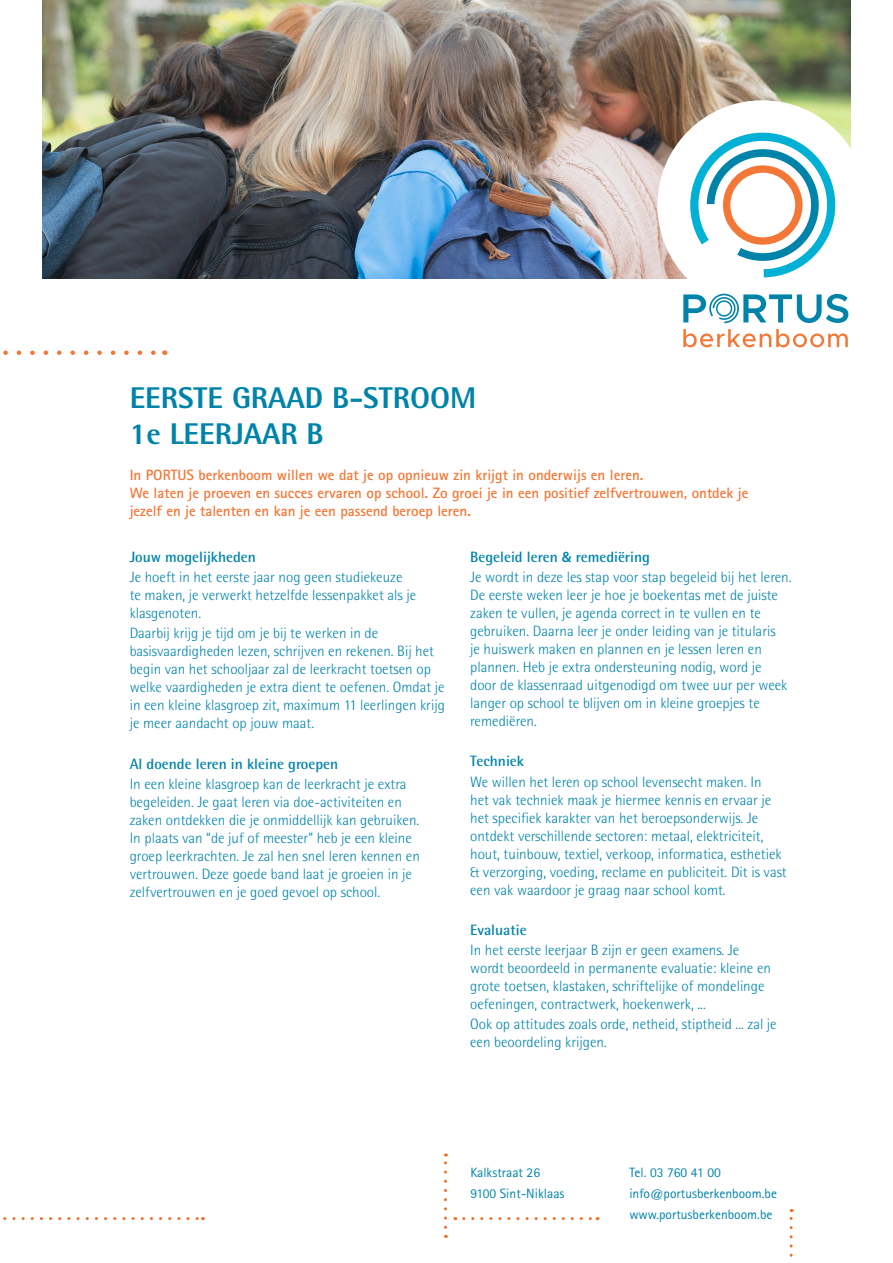
<style>
.page{position:relative;width:893px;height:1263px;background:#fff}
.page>*{position:absolute;margin:0;border:0;box-sizing:border-box;transform-origin:0 0}
.t1{font:800 30px "Rotis Semi Sans";color:#0083a9}
.t2{font:300 15px/18px "Rotis Semi Sans";color:#0083a9}
.t3{font:700 15px/18px "Rotis Sans Serif";color:#f37736}
.t4{font:700 15px "Rotis Semi Sans";color:#0083a9}
.t5{font:13.5px "Rotis Sans Serif";color:#0083a9}
.s1{font-family:"Myriad Pro";font-weight:600}
</style>
<div class="page">
<svg style="left:790px;top:1209px;width:3px;height:54px"></svg>
<svg style="left:464px;top:1217px;width:134px;height:3px"></svg>
<svg style="left:444px;top:1153px;width:3px;height:74px"></svg>
<img style="left:43px;top:0;width:807px;height:279px">
<div style="left:657px;top:100px;width:210px;height:210px;background:#fff;border-radius:50%"></div>
<div style="left:825px;top:261px;width:42px;height:27px;background:#fff"></div>
<svg style="left:3px;top:350px;width:153px;height:5px"></svg>
<svg style="left:3px;top:1217px;width:200px;height:3px"></svg>
<svg style="left:683px;top:329px;width:165px;height:18px"></svg>
<svg style="left:690px;top:133px;width:145px;height:144px"></svg>
<svg style="left:683px;top:294px;width:165px;height:29px"></svg>
<p class="t1" style="left:130px;top:379px;width:348px">EERSTE GRAAD B-STROOM</p>
<p class="t1" style="left:130px;top:415px;width:196px">1e LEERJAAR B</p>
<p class="t3" style="left:130px;top:465px;width:515px">In PORTUS berkenboom willen we dat je op opnieuw zin krijgt in onderwijs en leren.</p>
<p class="t3" style="left:130px;top:483px;width:620px">We laten je proeven en succes ervaren op school. Zo groei je in een positief zelfvertrouwen, ontdek je jezelf en je talenten en kan je een passend beroep leren.</p>
<p class="t4" style="left:130px;top:548px;width:128px">Jouw mogelijkheden</p>
<p class="t2" style="left:130px;top:568px;width:288px">Je hoeft in het eerste jaar nog geen studiekeuze te maken, je verwerkt hetzelfde lessenpakket als je klasgenoten.</p>
<p class="t2" style="left:130px;top:624px;width:317px">Daarbij krijg je tijd om je bij te werken in de basisvaardigheden lezen, schrijven en rekenen. Bij het begin van het schooljaar zal de leerkracht toetsen op welke vaardigheden je extra dient te oefenen. Omdat je in een kleine klasgroep zit, maximum 11 leerlingen krijg je meer aandacht op jouw maat.</p>
<p class="t4" style="left:130px;top:754px;width:210px">Al doende leren in kleine groepen</p>
<p class="t2" style="left:130px;top:775px;width:292px">In een kleine klasgroep kan de leerkracht je extra begeleiden. Je gaat leren via doe-activiteiten en zaken ontdekken die je onmiddellijk kan gebruiken.<br>In plaats van “de juf of meester” heb je een kleine groep leerkrachten. Je zal hen snel leren kennen en vertrouwen. Deze goede band laat je groeien in je zelfvertrouwen en je goed gevoel op school.</p>
<p class="t4" style="left:470px;top:548px;width:181px">Begeleid leren <span class="s1">&amp;</span> remediëring</p>
<p class="t2" style="left:470px;top:568px;width:323px">Je wordt in deze les stap voor stap begeleid bij het leren.<br>De eerste weken leer je hoe je boekentas met de juiste zaken te vullen, je agenda correct in te vullen en te gebruiken. Daarna leer je onder leiding van je titularis<br>je huiswerk maken en plannen en je lessen leren en plannen. Heb je extra ondersteuning nodig, word je door de klassenraad uitgenodigd om twee uur per week langer op school te blijven om in kleine groepjes te remediëren.</p>
<p class="t4" style="left:470px;top:752px;width:55px">Techniek</p>
<p class="t2" style="left:470px;top:772px;width:318px">We willen het leren op school levensecht maken. In<br>het vak techniek maak je hiermee kennis en ervaar je het specifiek karakter van het beroepsonderwijs. Je ontdekt verschillende sectoren: metaal, elektriciteit, hout, tuinbouw, textiel, verkoop, informatica, esthetiek &amp; verzorging, voeding, reclame en publiciteit. Dit is vast een vak waardoor je graag naar school komt.</p>
<p class="t4" style="left:470px;top:920px;width:58px">Evaluatie</p>
<p class="t2" style="left:470px;top:941px;width:302px">In het eerste leerjaar B zijn er geen examens. Je wordt beoordeeld in permanente evaluatie: kleine en grote toetsen, klastaken, schriftelijke of mondelinge oefeningen, contractwerk, hoekenwerk, ...</p>
<p class="t2" style="left:470px;top:1015px;width:308px">Ook op attitudes zoals orde, netheid, stiptheid ... zal je een beoordeling krijgen.</p>
<p class="t5" style="left:470px;top:1164px;width:71px">Kalkstraat 26</p>
<p class="t5" style="left:470px;top:1185px;width:96px">9100 Sint-Niklaas</p>
<p class="t5" style="left:629px;top:1164px;width:93px">Tel. 03 760 41 00</p>
<p class="t5" style="left:629px;top:1185px;width:149px">info@portusberkenboom.be</p>
<p class="t5" style="left:629px;top:1206px;width:145px">www.portusberkenboom.be</p>
</div>
